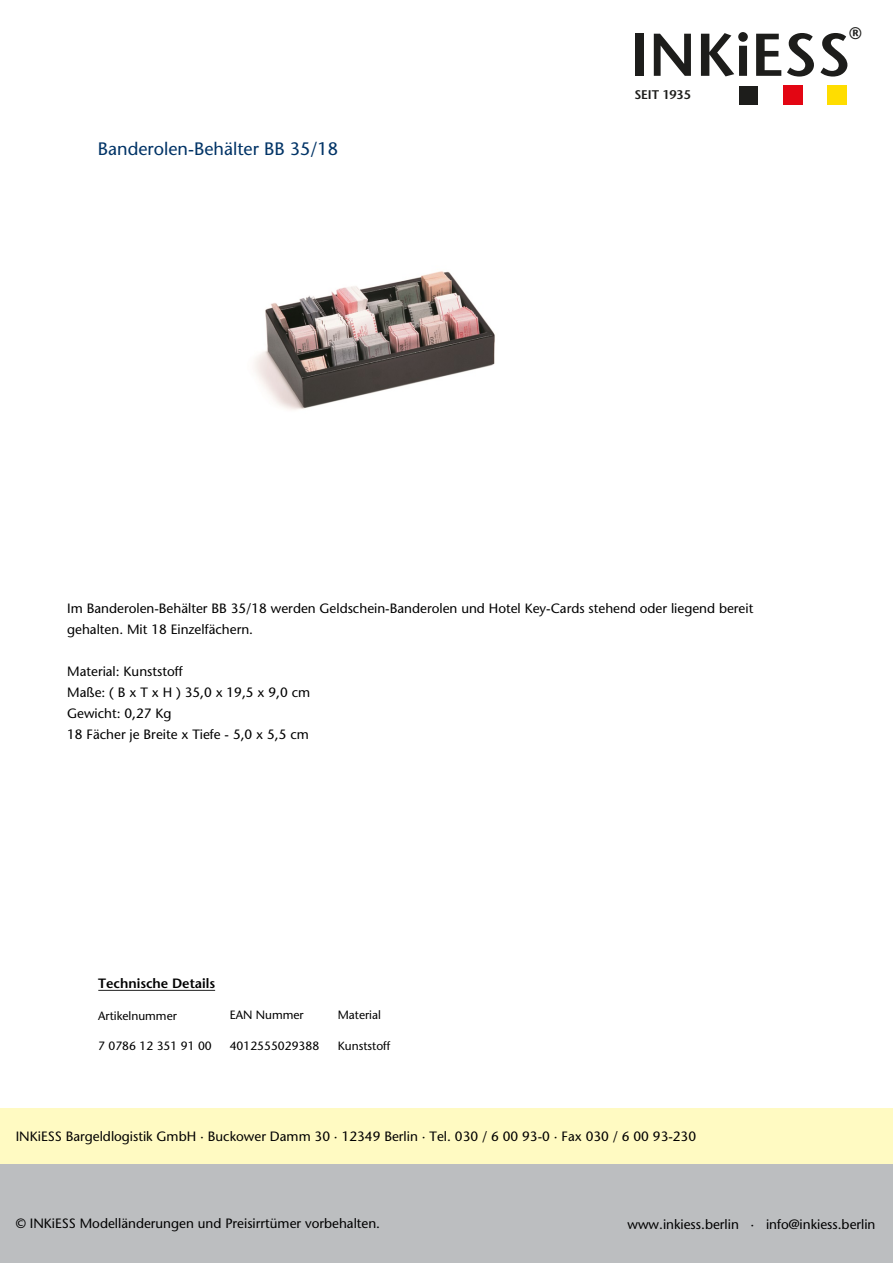
<style>
.page{position:relative;width:893px;height:1263px;background:#fff}
.page>*{position:absolute;margin:0;border:0;box-sizing:border-box;transform-origin:0 0}
.t1{font:600 60.15px "Stone Sans Std";color:#1d1d1b}
.t2{font:500 18px "Stone Sans Std";color:#036}
.t3{font:600 16.65px "Stone Sans Std";color:#1d1d1b}
.t4{font:500 13.5px/21px "Stone Sans Std";color:#000}
.t5{font:600 13.5px "Stone Sans Std";color:#000}
.t6{font:600 12.6px "Stone Sans Std";letter-spacing:-.01em;color:#1d1d1b}
.t7{font:500 12px "Stone Sans Std";color:#000}
</style>
<div class="page">
<hr style="left:98px;top:990px;width:117px;height:1px;background:#000">
<div style="left:0;top:1163px;width:893px;height:100px;background:#bcbec0"></div>
<div style="left:0;top:1108px;width:893px;height:55px;background:#fffac2"></div>
<div style="left:827px;top:85px;width:19px;height:20px;background:#fd0"></div>
<div style="left:739px;top:86px;width:19px;height:19px;background:#1d1d1b"></div>
<div style="left:783px;top:85px;width:19px;height:20px;background:#e30613"></div>
<img style="left:254px;top:271px;width:241px;height:139px">
<h2 class="t2" style="left:98px;top:138px;width:242px">Banderolen-Behälter BB 35/18</h2>
<h1 class="t1" style="left:630px;top:19px;width:222px">INKiESS</h1>
<p class="t3" style="left:849px;top:23px;width:14px">®</p>
<p class="t6" style="left:634px;top:87px;width:58px">SEIT 1935</p>
<p class="t4" style="left:67px;top:597px;width:688px">Im Banderolen-Behälter BB 35/18 werden Geldschein-Banderolen und Hotel Key-Cards stehend oder liegend bereit gehalten. Mit 18 Einzelfächern.</p>
<p class="t4" style="left:67px;top:660px;width:245px">Material: Kunststoff<br>Maße: ( B x T x H ) 35,0 x 19,5 x 9,0 cm<br>Gewicht: 0,27 Kg<br>18 Fächer je Breite x Tiefe - 5,0 x 5,5 cm</p>
<p class="t5" style="left:98px;top:975px;width:119px">Technische Details</p>
<p class="t7" style="left:98px;top:1008px;width:80px">Artikelnummer</p>
<p class="t7" style="left:98px;top:1038px;width:115px">7 0786 12 351 91 00</p>
<p class="t7" style="left:230px;top:1008px;width:76px">EAN Nummer</p>
<p class="t7" style="left:338px;top:1008px;width:45px">Material</p>
<p class="t7" style="left:230px;top:1038px;width:91px">4012555029388</p>
<p class="t7" style="left:338px;top:1038px;width:54px">Kunststoff</p>
<p class="t4" style="left:16px;top:1126px;width:682px">INKiESS Bargeldlogistik GmbH · Buckower Damm 30 · 12349 Berlin · Tel. 030 / 6 00 93-0 · Fax 030 / 6 00 93-230</p>
<p class="t4" style="left:16px;top:1212px;width:366px">© INKiESS Modelländerungen und Preisirrtümer vorbehalten.</p>
<p class="t4" style="left:628px;top:1214px;width:249px">www.inkiess.berlin · info@inkiess.berlin</p>
</div>
